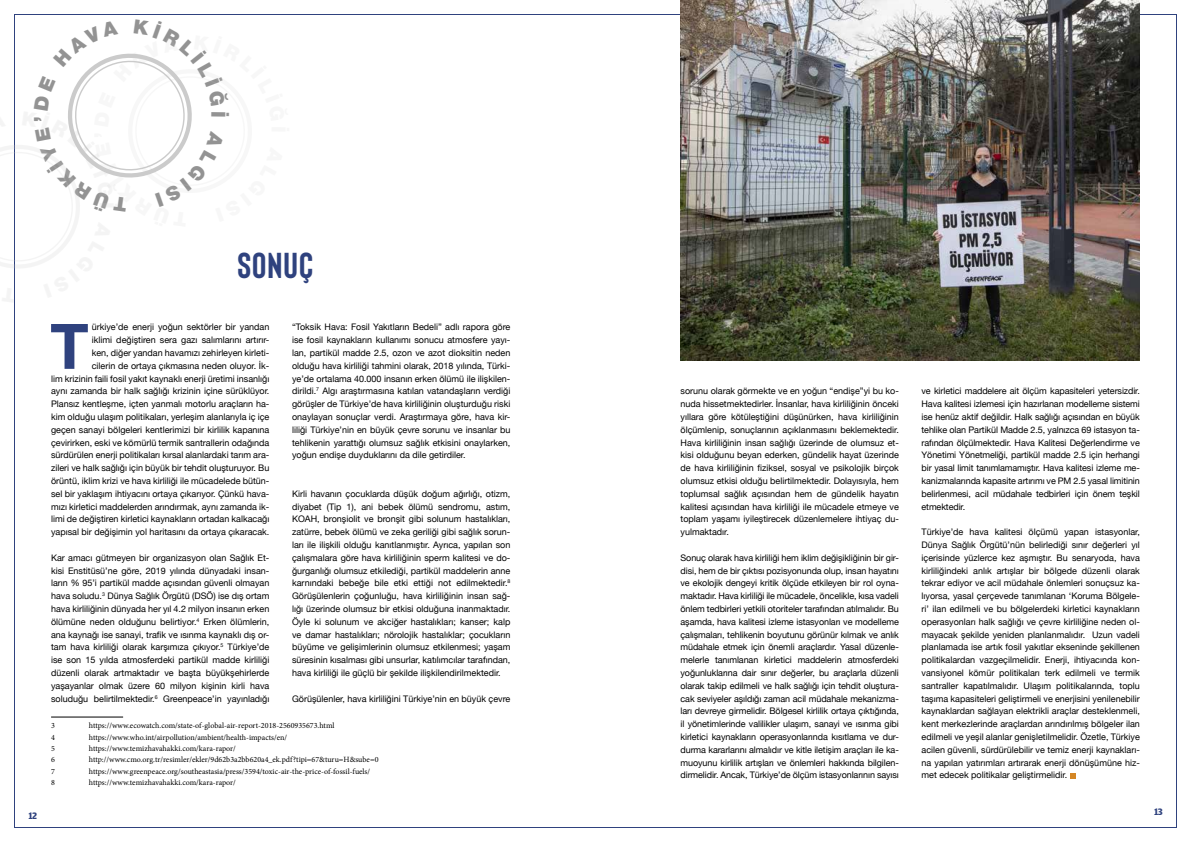
<style>
.page{position:relative;width:1191px;height:842px;background:#fff}
.page>*{position:absolute;margin:0;border:0;box-sizing:border-box;transform-origin:0 0}
.t1{font:700 62.8px "Helvetica Neue";color:#2f427e}
.t2{font:700 36px "Bison";letter-spacing:.03em;color:#2f427e}
.t3{font:700 10px "Amplitude";color:#2f427e}
.t4{font:9px/12.8px "Helvetica Neue";color:#000;text-align:justify}
.t5{font:8px "Minion Pro";color:#000}
</style>
<div class="page">
<img style="left:680px;top:0;width:460px;height:360px">
<hr style="left:51px;top:717px;width:72px;height:1px;background:#000">
<svg style="left:1070px;top:773px;width:5px;height:5px"></svg>
<svg style="left:0;top:20px;width:192px;height:255px"></svg>
<h2 class="t2" style="left:237px;top:242px;width:77px">SONUÇ</h2>
<p class="t3" style="left:28px;top:810px;width:10px">12</p>
<h1 class="t1" style="left:50px;top:297px;width:40px">T</h1>
<p class="t4" style="left:51px;top:321px;width:220px;text-align:right">ürkiye’de enerji yoğun sektörler bir yandan<br>iklimi değiştiren sera gazı salımlarını artırır-<br>ken, diğer yandan havamızı zehirleyen kirleti-<br>cilerin de ortaya çıkmasına neden oluyor. İk-<br>lim krizinin faili fosil yakıt kaynaklı enerji üretimi insanlığı aynı zamanda bir halk sağlığı krizinin içine sürüklüyor.<br>Plansız kentleşme, içten yanmalı motorlu araçların ha&shy;kim olduğu ulaşım politikaları, yerleşim alanlarıyla iç içe geçen sanayi bölgeleri kentlerimizi bir kirlilik kapanına çevirirken, eski ve kömürlü termik santrallerin odağında sürdürülen enerji politikaları kırsal alanlardaki tarım ara&shy;zileri ve halk sağlığı için büyük bir tehdit oluşturuyor. Bu örüntü, iklim krizi ve hava kirliliği ile mücadelede bütün&shy;sel bir yaklaşım ihtiyacını ortaya çıkarıyor. Çünkü hava&shy;mızı kirletici maddelerden arındırmak, aynı zamanda ik&shy;limi de değiştiren kirletici kaynakların ortadan kalkacağı yapısal bir değişimin yol haritasını da ortaya çıkaracak.</p>
<p class="t4" style="left:51px;top:552px;width:220px">Kar amacı gütmeyen bir organizasyon olan Sağlık Et&shy;kisi Enstitüsü’ne göre, 2019 yılında dünyadaki insan&shy;ların % 95’i partikül madde açısından güvenli olmayan hava soludu.<sup>3</sup> Dünya Sağlık Örgütü (DSÖ) ise dış ortam hava kirliliğinin dünyada her yıl 4.2 milyon insanın erken ölümüne neden olduğunu belirtiyor.<sup>4</sup> Erken ölümlerin, ana kaynağı ise sanayi, trafik ve ısınma kaynaklı dış or&shy;tam hava kirliliği olarak karşımıza çıkıyor.<sup>5</sup> Türkiye’de ise son 15 yılda atmosferdeki partikül madde kirliliği düzenli olarak artmaktadır ve başta büyükşehirlerde yaşayanlar olmak üzere 60 milyon kişinin kirli hava soluduğu belirtilmektedir.<sup>6</sup> Greenpeace’in yayınladığı</p>
<p class="t5" style="left:51px;top:720px;width:5px">3</p>
<p class="t5" style="left:89px;top:720px;width:247px">https://www.ecowatch.com/state-of-global-air-report-2018-2560935673.html</p>
<p class="t5" style="left:51px;top:732px;width:5px">4</p>
<p class="t5" style="left:89px;top:732px;width:200px">https://www.who.int/airpollution/ambient/health-impacts/en/</p>
<p class="t5" style="left:51px;top:743px;width:5px">5</p>
<p class="t5" style="left:89px;top:743px;width:148px">https://www.temizhavahakki.com/kara-rapor/</p>
<p class="t5" style="left:51px;top:754px;width:5px">6</p>
<p class="t5" style="left:89px;top:754px;width:291px">http://www.cmo.org.tr/resimler/ekler/9d62b3a2bb620a4_ek.pdf?tipi=67&amp;turu=H&amp;sube=0</p>
<p class="t5" style="left:51px;top:766px;width:5px">7</p>
<p class="t5" style="left:89px;top:766px;width:283px">https://www.greenpeace.org/southeastasia/press/3594/toxic-air-the-price-of-fossil-fuels/</p>
<p class="t5" style="left:51px;top:777px;width:5px">8</p>
<p class="t5" style="left:89px;top:777px;width:148px">https://www.temizhavahakki.com/kara-rapor/</p>
<p class="t4" style="left:292px;top:321px;width:220px">“Toksik Hava: Fosil Yakıtların Bedeli” adlı rapora göre ise fosil kaynakların kullanımı sonucu atmosfere yayı&shy;lan, partikül madde 2.5, ozon ve azot dioksitin neden olduğu hava kirliliği tahmini olarak, 2018 yılında, Türki&shy;ye’de ortalama 40.000 insanın erken ölümü ile ilişkilen&shy;dirildi.<sup>7</sup> Algı araştırmasına katılan vatandaşların verdiği görüşler de Türkiye’de hava kirliliğinin oluşturduğu riski onaylayan sonuçlar verdi. Araştırmaya göre, hava kir&shy;liliği Türkiye’nin en büyük çevre sorunu ve insanlar bu tehlikenin yarattığı olumsuz sağlık etkisini onaylarken, yoğun endişe duyduklarını da dile getirdiler.</p>
<p class="t4" style="left:292px;top:488px;width:220px">Kirli havanın çocuklarda düşük doğum ağırlığı, otizm, diyabet (Tip 1), ani bebek ölümü sendromu, astım, KOAH, bronşiolit ve bronşit gibi solunum hastalıkları, zatürre, bebek ölümü ve zeka geriliği gibi sağlık sorun&shy;ları ile ilişkili olduğu kanıtlanmıştır. Ayrıca, yapılan son çalışmalara göre hava kirliliğinin sperm kalitesi ve do&shy;ğurganlığı olumsuz etkilediği, partikül maddelerin anne karnındaki bebeğe bile etki ettiği not edilmektedir.<sup>8<br></sup>Görüşülenlerin çoğunluğu, hava kirliliğinin insan sağ&shy;lığı üzerinde olumsuz bir etkisi olduğuna inanmaktadır.<br>Öyle ki solunum ve akciğer hastalıkları; kanser; kalp ve damar hastalıkları; nörolojik hastalıklar; çocukların büyüme ve gelişimlerinin olumsuz etkilenmesi; yaşam süresinin kısalması gibi unsurlar, katılımcılar tarafından, hava kirliliği ile güçlü bir şekilde ilişkilendirilmektedir.</p>
<p class="t4" style="left:292px;top:693px;width:220px">Görüşülenler, hava kirliliğini Türkiye’nin en büyük çevre</p>
<p class="t4" style="left:680px;top:385px;width:220px">sorunu olarak görmekte ve en yoğun “endişe”yi bu ko&shy;nuda hissetmektedirler. İnsanlar, hava kirliliğinin önceki yıllara göre kötüleştiğini düşünürken, hava kirliliğinin ölçümlenip, sonuçlarının açıklanmasını beklemektedir.<br>Hava kirliliğinin insan sağlığı üzerinde de olumsuz et&shy;kisi olduğunu beyan ederken, gündelik hayat üzerinde de hava kirliliğinin fiziksel, sosyal ve psikolojik birçok olumsuz etkisi olduğu belirtilmektedir. Dolayısıyla, hem toplumsal sağlık açısından hem de gündelik hayatın kalitesi açısından hava kirliliği ile mücadele etmeye ve toplam yaşamı iyileştirecek düzenlemelere ihtiyaç du&shy;yulmaktadır.</p>
<p class="t4" style="left:680px;top:552px;width:220px">Sonuç olarak hava kirliliği hem iklim değişikliğinin bir gir&shy;disi, hem de bir çıktısı pozisyonunda olup, insan hayatını ve ekolojik dengeyi kritik ölçüde etkileyen bir rol oyna&shy;maktadır. Hava kirliliği ile mücadele, öncelikle, kısa vadeli önlem tedbirleri yetkili otoriteler tarafından atılmalıdır. Bu aşamda, hava kalitesi izleme istasyonları ve modelleme çalışmaları, tehlikenin boyutunu görünür kılmak ve anlık müdahale etmek için önemli araçlardır. Yasal düzenle&shy;melerle tanımlanan kirletici maddelerin atmosferdeki yoğunluklarına dair sınır değerler, bu araçlarla düzenli olarak takip edilmeli ve halk sağlığı için tehdit oluştura&shy;cak seviyeler aşıldığı zaman acil müdahale mekanizma&shy;ları devreye girmelidir. Bölgesel kirlilik ortaya çıktığında, il yönetimlerinde valilikler ulaşım, sanayi ve ısınma gibi kirletici kaynakların operasyonlarında kısıtlama ve dur&shy;durma kararlarını almalıdır ve kitle iletişim araçları ile ka&shy;muoyunu kirlilik artışları ve önlemleri hakkında bilgilen&shy;dirmelidir. Ancak, Türkiye’de ölçüm istasyonlarının sayısı</p>
<p class="t4" style="left:921px;top:385px;width:220px">ve kirletici maddelere ait ölçüm kapasiteleri yetersizdir.<br>Hava kalitesi izlemesi için hazırlanan modelleme sistemi ise henüz aktif değildir. Halk sağlığı açısından en büyük tehlike olan Partikül Madde 2.5, yalnızca 69 istasyon ta&shy;rafından ölçülmektedir. Hava Kalitesi Değerlendirme ve Yönetimi Yönetmeliği, partikül madde 2.5 için herhangi bir yasal limit tanımlamamıştır. Hava kalitesi izleme me&shy;kanizmalarında kapasite artırımı ve PM 2.5 yasal limitinin belirlenmesi, acil müdahale tedbirleri için önem teşkil etmektedir.</p>
<p class="t4" style="left:921px;top:526px;width:220px">Türkiye’de hava kalitesi ölçümü yapan istasyonlar, Dünya Sağlık Örgütü’nün belirlediği sınır değerleri yıl içerisinde yüzlerce kez aşmıştır. Bu senaryoda, hava kirliliğindeki anlık artışlar bir bölgede düzenli olarak tekrar ediyor ve acil müdahale önlemleri sonuçsuz ka&shy;lıyorsa, yasal çerçevede tanımlanan ‘Koruma Bölgele&shy;ri’ ilan edilmeli ve bu bölgelerdeki kirletici kaynakların operasyonları halk sağlığı ve çevre kirliliğine neden ol&shy;mayacak şekilde yeniden planlanmalıdır. Uzun vadeli planlamada ise artık fosil yakıtlar ekseninde şekillenen politikalardan vazgeçilmelidir. Enerji, ihtiyacında kon&shy;vansiyonel kömür politikaları terk edilmeli ve termik santraller kapatılmalıdır. Ulaşım politikalarında, toplu taşıma kapasiteleri geliştirmeli ve enerjisini yenilenebilir kaynaklardan sağlayan elektrikli araçlar desteklenmeli, kent merkezlerinde araçlardan arındırılmış bölgeler ilan edilmeli ve yeşil alanlar genişletilmelidir. Özetle, Türkiye acilen güvenli, sürdürülebilir ve temiz enerji kaynakları&shy;na yapılan yatırımları artırarak enerji dönüşümüne hiz&shy;met edecek politikalar geliştirmelidir.</p>
<p class="t3" style="left:1154px;top:806px;width:10px">13</p>
</div>
